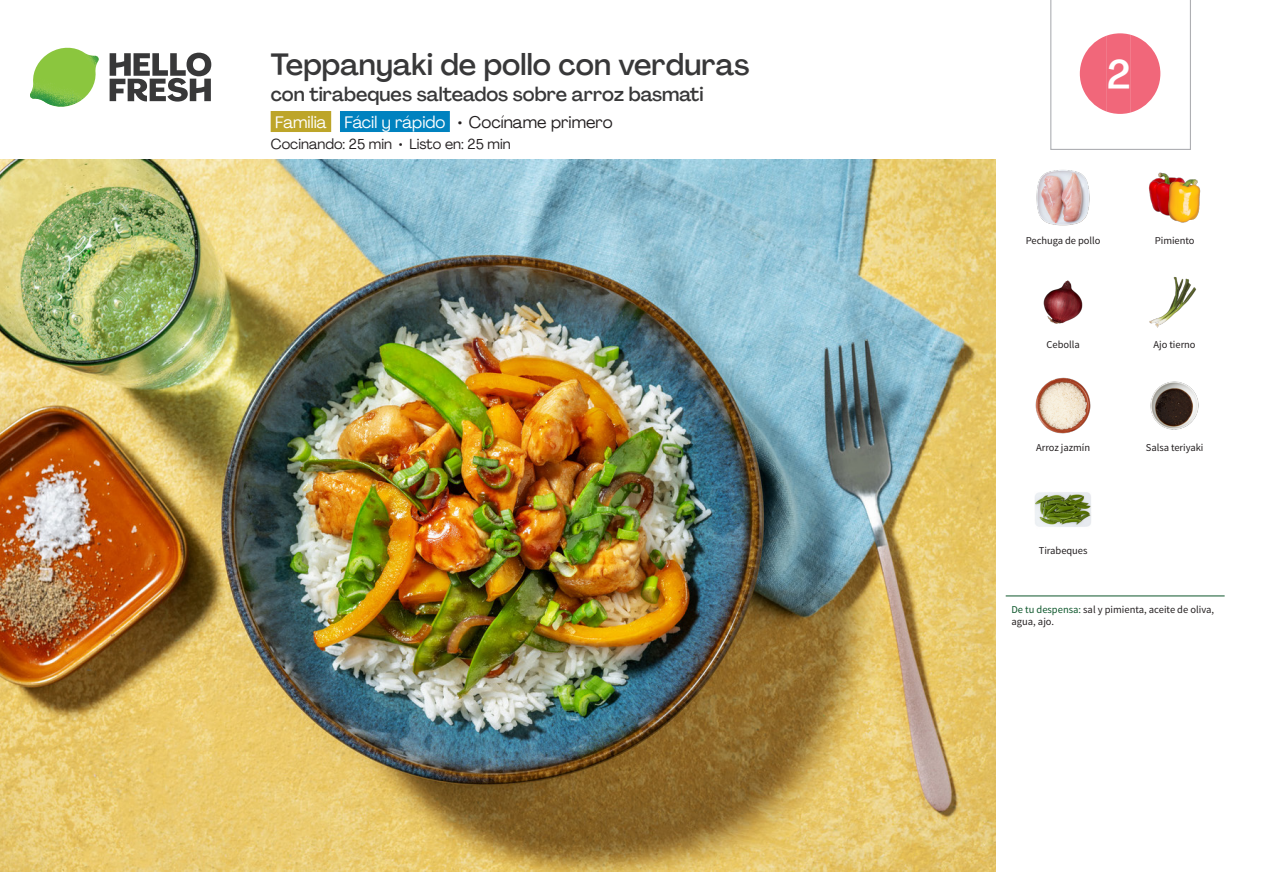
<style>
.page{position:relative;width:1263px;height:893px;background:#fff}
.page>*{position:absolute;margin:0;border:0;box-sizing:border-box;transform-origin:0 0}
._24_Recipe_Nr_Bag{font:500 40.5px "Agrandir";color:#fff}
._15_Titel_UK{font:500 30px "Agrandir";color:#383839}
._15_Titel_UK-2{font:500 19.5px "Agrandir";color:#383839}
._02_Box_Type{font:16.5px "Agrandir";color:#fff}
._02_Box_Type-2{font:14.25px "Agrandir";color:#231f20}
._18_FRONT_ingredients_UK{font:10.5px/12px "Source Sans Pro";letter-spacing:-.005em;color:#231f20}
.s1{color:#231f20}
.s2{color:#0e572c}
</style>
<div class="page">
<svg style="left:110px;top:53px;width:101px;height:49px"></svg>
<img style="left:30px;top:48px;width:69px;height:59px">
<img style="left:0;top:159px;width:995px;height:713px">
<div style="left:271px;top:111px;width:60px;height:21px;background:#bda529"></div>
<div style="left:340px;top:111px;width:110px;height:21px;background:#0082bf"></div>
<img style="left:1036px;top:170px;width:54px;height:56px">
<img style="left:1148px;top:172px;width:53px;height:51px">
<img style="left:1149px;top:277px;width:47px;height:51px">
<img style="left:1043px;top:280px;width:40px;height:44px">
<img style="left:1150px;top:381px;width:49px;height:49px">
<img style="left:1035px;top:377px;width:56px;height:57px">
<img style="left:1035px;top:492px;width:56px;height:35px">
<hr style="left:1006px;top:596px;width:219px;height:1px;background:#0e572c">
<svg style="left:1050px;top:0;width:141px;height:150px"></svg>
<p class="_15_Titel_UK" style="left:271px;top:46px;width:480px">Teppanyaki de pollo con verduras</p>
<p class="_15_Titel_UK-2" style="left:271px;top:82px;width:434px">con tirabeques salteados sobre arroz basmati</p>
<p class="_02_Box_Type" style="left:275px;top:112px;width:339px">Familia Fácil y rápido <span class="s1">• Cocíname primero</span></p>
<p class="_02_Box_Type-2" style="left:271px;top:135px;width:241px">Cocinando: 25 min • Listo en: 25 min</p>
<p class="_24_Recipe_Nr_Bag" style="left:1107px;top:50px;width:25px">2</p>
<p class="_18_FRONT_ingredients_UK" style="left:1026px;top:235px;width:76px">Pechuga de pollo</p>
<p class="_18_FRONT_ingredients_UK" style="left:1155px;top:235px;width:41px">Pimiento</p>
<p class="_18_FRONT_ingredients_UK" style="left:1046px;top:339px;width:35px">Cebolla</p>
<p class="_18_FRONT_ingredients_UK" style="left:1153px;top:339px;width:44px">Ajo tierno</p>
<p class="_18_FRONT_ingredients_UK" style="left:1036px;top:441px;width:55px">Arroz jazmín</p>
<p class="_18_FRONT_ingredients_UK" style="left:1146px;top:441px;width:59px">Salsa teriyaki</p>
<p class="_18_FRONT_ingredients_UK" style="left:1039px;top:545px;width:50px">Tirabeques</p>
<p class="_18_FRONT_ingredients_UK" style="left:1011px;top:603px;width:204px"><span class="s2">De tu despensa:</span> sal y pimienta, aceite de oliva, agua, ajo.</p>
</div>
